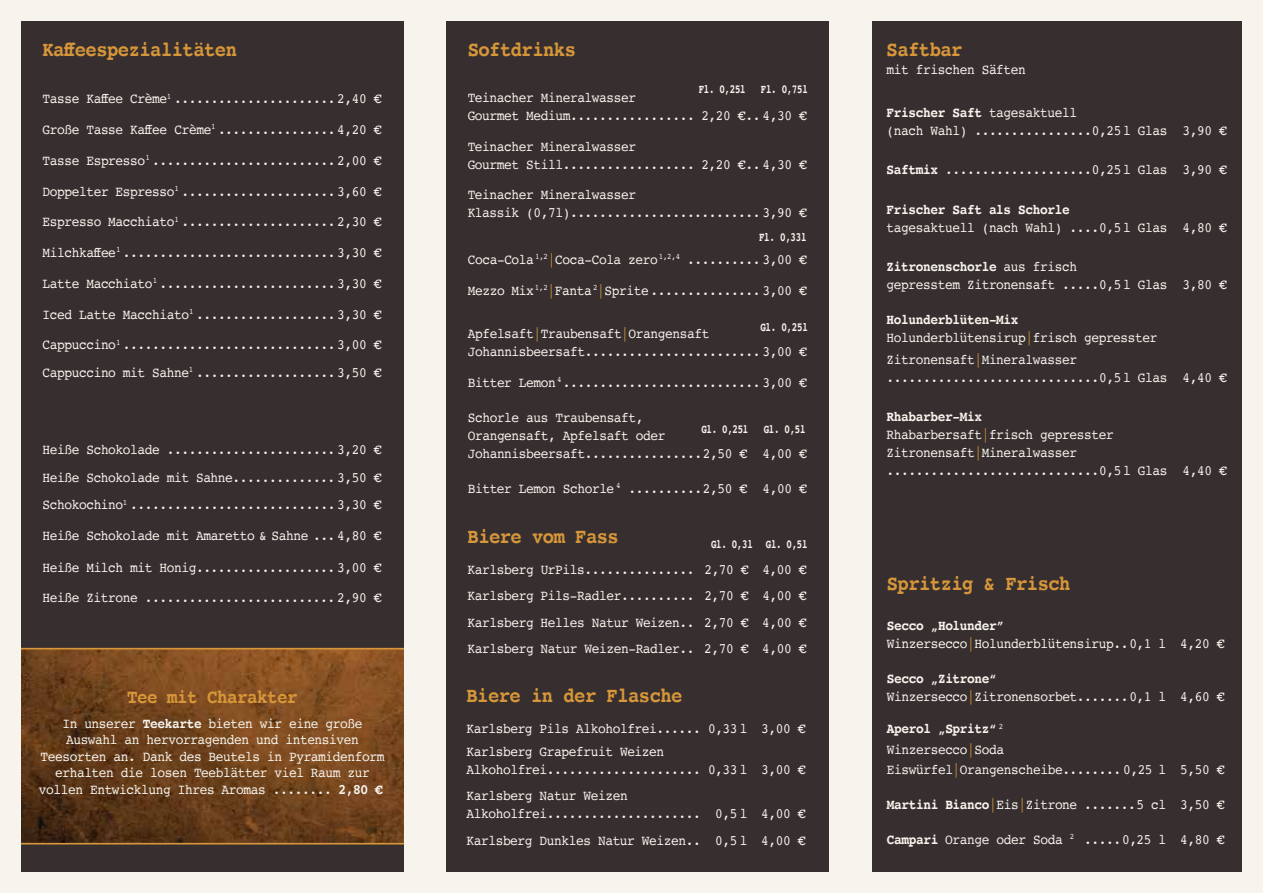
<style>
.page{position:relative;width:1263px;height:893px;background:#f7f4ed}
.page>*{position:absolute;margin:0;border:0;box-sizing:border-box;transform-origin:0 0}
.t1{font:700 21px "Courier";letter-spacing:-.03em;color:#d69639;scale:.9 1}
.t2{font:700 19.5px "Courier";letter-spacing:-.03em;color:#d69639;scale:.9 1}
.t3{font:14.25px/18px "Courier";letter-spacing:-.03em;color:#f7f4ed;scale:.9 1}
.t4{font:700 14.25px "Courier";letter-spacing:-.03em;color:#f7f4ed;scale:.9 1}
.t5{font:700 12.45px "Courier";letter-spacing:-.03em;color:#f7f4ed;scale:.74 1}
.t6{font:700 12.3px "Courier";letter-spacing:-.03em;color:#f7f4ed;scale:.74 1}
.s1{font-weight:700}
.s2{color:#d69639}
.s3{color:#372f2f}
</style>
<div class="page">
<div style="left:21px;top:21px;width:383px;height:851px;background:#372f2f"></div>
<svg style="left:21px;top:648px;width:383px;height:196px;background:#71431d"></svg>
<div style="left:446px;top:21px;width:383px;height:851px;background:#372f2f"></div>
<div style="left:872px;top:21px;width:370px;height:851px;background:#372f2f"></div>
<h1 class="t1" style="left:43px;top:32px;width:218px">Kaffeespezialitäten</h1>
<p class="t3" style="left:43px;top:83px;width:378px;line-height:30.8px;text-align:justify">Tasse Kaffee Crème<sup>1</sup> ...................... 2,40 € Große Tasse Kaffee Crème<sup>1</sup> ................ 4,20 € Tasse Espresso<sup>1</sup> ......................... 2,00 € Doppelter Espresso<sup>1</sup> ..................... 3,60 € Espresso Macchiato<sup>1</sup> ..................... 2,30 € Milchkaffee<sup>1</sup> ............................. 3,30 € Latte Macchiato<sup>1</sup> ........................ 3,30 € Iced Latte Macchiato<sup>1</sup> ................... 3,30 € Cappuccino<sup>1</sup> ............................. 3,00 €</p>
<p class="t3" style="left:43px;top:363px;width:378px">Cappuccino mit Sahne<sup>1</sup> ................... 3,50 €</p>
<p class="t3" style="left:42px;top:435px;width:378px;line-height:27.8px;text-align:justify">Heiße Schokolade ....................... 3,20 € Heiße Schokolade mit Sahne.............. 3,50 € Schokochino<sup>1</sup> ............................ 3,30 €</p>
<p class="t3" style="left:43px;top:526px;width:378px">Heiße Schokolade mit Amaretto &amp; Sahne ... 4,80 €</p>
<p class="t3" style="left:42px;top:552px;width:378px;line-height:30px">Heiße Milch mit Honig................... 3,00 €<br>Heiße Zitrone .......................... 2,90 €</p>
<h2 class="t2" style="left:127px;top:681px;width:191px">Tee mit Charakter</h2>
<p class="t3" style="left:39px;top:715px;width:385px;line-height:16.5px;text-align:center">In unserer <span class="s1">Teekarte</span> bieten wir eine große Auswahl an hervorragenden und intensiven Teesorten an. Dank des Beutels in Pyramidenform erhalten die losen Teeblätter viel Raum zur vollen Entwicklung Ihres Aromas ........ <span class="s1">2,80 €</span></p>
<h1 class="t1" style="left:468px;top:32px;width:122px">Softdrinks</h1>
<p class="t6" style="left:699px;top:80px;width:149px">Fl. 0,25l Fl. 0,75l</p>
<p class="t3" style="left:468px;top:88px;width:378px">Teinacher Mineralwasser<br>Gourmet Medium................. 2,20 €.. 4,30 €</p>
<p class="t3" style="left:468px;top:137px;width:378px">Teinacher Mineralwasser<br>Gourmet Still.................. 2,20 €.. 4,30 €</p>
<p class="t3" style="left:468px;top:185px;width:378px">Teinacher Mineralwasser<br>Klassik (0,7l).......................... 3,90 €</p>
<p class="t5" style="left:759px;top:227px;width:66px">Fl. 0,33l</p>
<p class="t3" style="left:468px;top:244px;width:378px;line-height:30.8px">Coca-Cola <sup>1,2</sup><span class="s2">|</span>Coca-Cola zero<sup>1,2,4</sup> .......... 3,00 €<br>Mezzo Mix<sup>1,2</sup><span class="s2">|</span>Fanta <sup>2</sup> <span class="s2">|</span>Sprite ............... 3,00 €</p>
<p class="t3" style="left:468px;top:324px;width:378px">Apfelsaft<span class="s2">|</span>Traubensaft<span class="s2">|</span>Orangensaft<br>Johannisbeersaft........................ 3,00 €</p>
<p class="t3" style="left:468px;top:373px;width:378px">Bitter Lemon<sup>4</sup> ........................... 3,00 €</p>
<p class="t3" style="left:468px;top:408px;width:378px">Schorle aus Traubensaft,<br>Orangensaft, Apfelsaft oder<br>Johannisbeersaft................2,50 € <span class="s3">.</span> 4,00 €</p>
<p class="t3" style="left:468px;top:479px;width:378px">Bitter Lemon Schorle <sup>4</sup> ..........2,50 € <span class="s3">.</span> 4,00 €</p>
<p class="t5" style="left:760px;top:317px;width:66px">Gl. 0,25l</p>
<p class="t6" style="left:701px;top:419px;width:142px">Gl. 0,25l Gl. 0,5l</p>
<h1 class="t1" style="left:468px;top:520px;width:170px">Biere vom Fass</h1>
<p class="t3" style="left:467px;top:556px;width:378px;line-height:26.5px;text-align:justify">Karlsberg UrPils............... 2,70 € 4,00 € Karlsberg Pils-Radler.......... 2,70 € 4,00 € Karlsberg Helles Natur Weizen.. 2,70 € 4,00 € Karlsberg Natur Weizen-Radler.. 2,70 € 4,00 €</p>
<h1 class="t1" style="left:466px;top:679px;width:242px">Biere in der Flasche</h1>
<p class="t3" style="left:466px;top:717px;width:378px;line-height:22.2px">Karlsberg Pils Alkoholfrei...... 0,33 l 3,00 €<br>Karlsberg Grapefruit Weizen</p>
<p class="t3" style="left:466px;top:755px;width:378px;line-height:26.5px">Alkoholfrei..................... 0,33 l 3,00 €<br>Karlsberg Natur Weizen</p>
<p class="t3" style="left:466px;top:800px;width:378px;line-height:26.5px">Alkoholfrei..................... 0,5 l 4,00 €<br>Karlsberg Dunkles Natur Weizen.. 0,5 l 4,00 €</p>
<p class="t6" style="left:711px;top:534px;width:132px">Gl. 0,3l Gl. 0,5l</p>
<h1 class="t1" style="left:887px;top:32px;width:86px">Saftbar</h1>
<p class="t3" style="left:887px;top:60px;width:156px">mit frischen Säften</p>
<p class="t3" style="left:887px;top:103px;width:379px"><span class="s1">Frischer Saft</span> tagesaktuell<br>(nach Wahl) ................0,25 l Glas 3,90 €</p>
<p class="t3" style="left:887px;top:160px;width:379px"><span class="s1">Saftmix</span> ....................0,25 l Glas 3,90 €</p>
<p class="t4" style="left:887px;top:198px;width:205px">Frischer Saft als Schorle</p>
<p class="t3" style="left:887px;top:218px;width:379px">tagesaktuell (nach Wahl) ....0,5 l Glas 4,80 €</p>
<p class="t3" style="left:887px;top:257px;width:379px"><span class="s1">Zitronenschorle</span> aus frisch<br>gepresstem Zitronensaft .....0,5 l Glas 3,80 €</p>
<p class="t3" style="left:887px;top:310px;width:302px"><span class="s1">Holunderblüten-Mix<br></span>Holunderblütensirup<span class="s2">|</span>frisch gepresster</p>
<p class="t3" style="left:887px;top:350px;width:379px">Zitronensaft<span class="s2">|</span>Mineralwasser .............................0,5 l Glas 4,40 €</p>
<p class="t3" style="left:887px;top:407px;width:379px"><span class="s1">Rhabarber-Mix<br></span>Rhabarbersaft<span class="s2">|</span>frisch gepresster<br>Zitronensaft<span class="s2">|</span>Mineralwasser .............................0,5 l Glas 4,40 €</p>
<h1 class="t1" style="left:887px;top:567px;width:206px">Spritzig &amp; Frisch</h1>
<p class="t3" style="left:887px;top:616px;width:376px"><span class="s1">Secco „Holunder”<br></span>Winzersecco<span class="s2">|</span>Holunderblütensirup..0,1 l <span class="s3">.</span>4,20 €</p>
<p class="t3" style="left:887px;top:669px;width:377px"><span class="s1">Secco „Zitrone“<br></span>Winzersecco<span class="s2">|</span>Zitronensorbet.......0,1 l <span class="s3">.</span>4,60 €</p>
<p class="t3" style="left:887px;top:718px;width:376px;line-height:20.1px"><span class="s1">Aperol „Spritz“</span> <sup>2<br></sup>Winzersecco<span class="s2">|</span>Soda<br>Eiswürfel<span class="s2">|</span>Orangenscheibe........ 0,25 l <span class="s3">.</span>5,50 €</p>
<p class="t3" style="left:887px;top:795px;width:376px"><span class="s1">Martini Bianco</span><span class="s2">|</span>Eis<span class="s2">|</span>Zitrone .......5 cl <span class="s3">.</span>3,50 €</p>
<p class="t3" style="left:887px;top:830px;width:377px"><span class="s1">Campari</span> Orange oder Soda <sup>2</sup> .....0,25 l <span class="s3">.</span>4,80 €</p>
</div>
